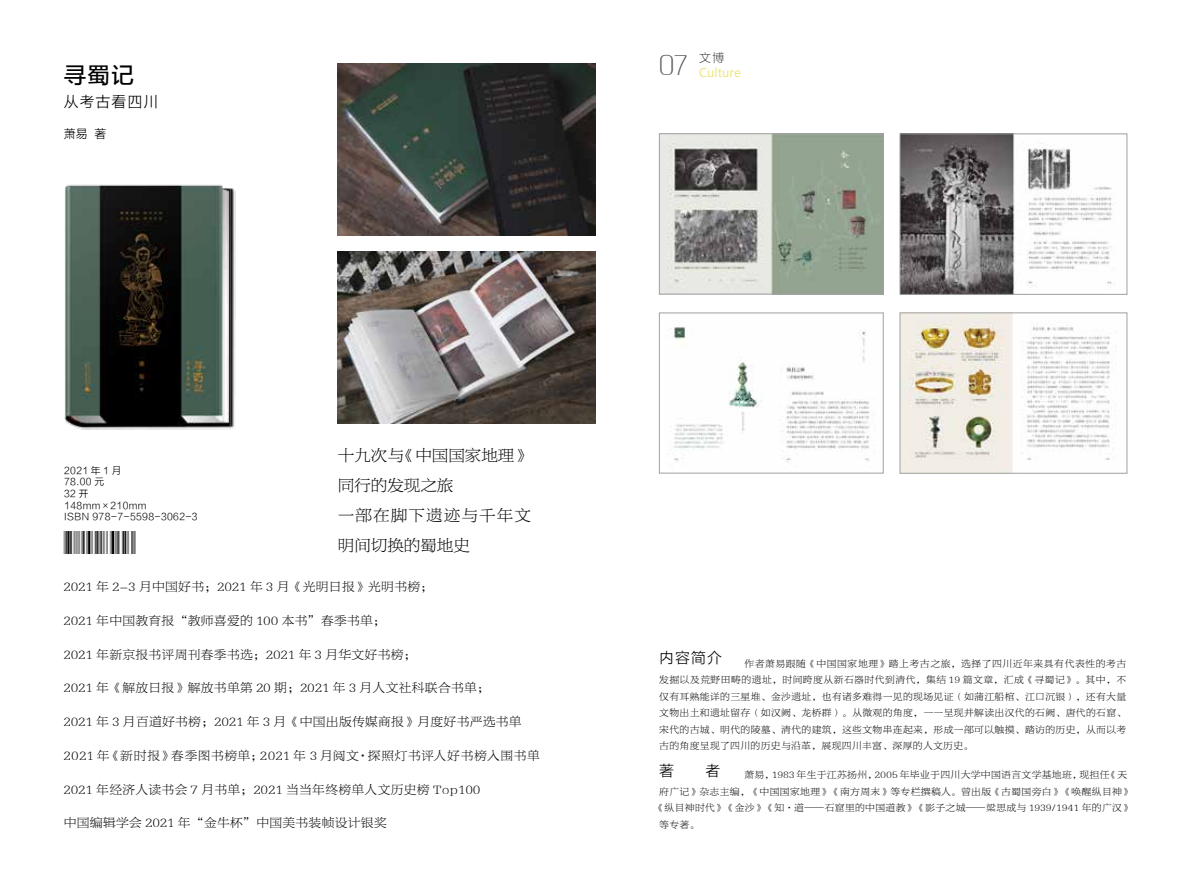
<style>
.page{position:relative;width:1191px;height:893px;background:#fff}
.page>*{position:absolute;margin:0;border:0;box-sizing:border-box;transform-origin:0 0}
.t1{font:27px "FZXQK GBK1 0";color:#595757}
.t2{font:22.5px "FZLTZHUNHK GBK1 0";color:#000}
.t3{font:16.5px/30px "FZBYSK GBK1 0";color:#000}
.t4{font:15px "FZLTXHK";letter-spacing:.06em;color:#000}
.t5{font:12.75px "FZBYSK GBK1 0";letter-spacing:.025em;color:#000}
.t6{font:12.75px "FZBYSK GBK1 0";letter-spacing:.05em;color:#000}
.t7{font:12px "Microsoft Ya Hei UI";color:#ede77e}
.t8{font:12px "FZLTXHK";color:#000}
.t9{font:12px "FZLTXHK";color:#595757}
.t10{font:9.75px/16.5px "FZBYSK GBK1 0";letter-spacing:.04em;color:#000;text-align:justify}
.t11{font:9.75px/11.7px "FZLTXHK";letter-spacing:.02em;color:#000}
</style>
<div class="page">
<img style="left:673px;top:327px;width:202px;height:135px">
<div style="left:659px;top:313px;width:224px;height:160px;border:1px solid #9fa0a0"></div>
<img style="left:902px;top:136px;width:212px;height:156px">
<div style="left:900px;top:134px;width:227px;height:160px;border:1px solid #9fa0a0"></div>
<img style="left:661px;top:136px;width:220px;height:156px">
<div style="left:659px;top:134px;width:224px;height:160px;border:1px solid #9fa0a0"></div>
<img style="left:902px;top:315px;width:214px;height:156px">
<div style="left:900px;top:313px;width:227px;height:160px;border:1px solid #9fa0a0"></div>
<img style="left:64px;top:184px;width:172px;height:246px">
<img style="left:63px;top:532px;width:73px;height:21px">
<img style="left:338px;top:251px;width:257px;height:172px">
<img style="left:338px;top:64px;width:257px;height:171px">
<h2 class="t2" style="left:64px;top:63px;width:72px">寻蜀记</h2>
<h3 class="t4" style="left:64px;top:93px;width:96px">从考古看四川</h3>
<p class="t8" style="left:64px;top:127px;width:44px">萧易 著</p>
<h1 class="t1" style="left:659px;top:50px;width:30px">07</h1>
<p class="t9" style="left:699px;top:51px;width:27px">文博</p>
<p class="t7" style="left:699px;top:65px;width:43px">Culture</p>
<p class="t11" style="left:64px;top:465px;width:135px">2021 年 1 月<br>78.00 元<br>32 开<br>148mm×210mm<br>ISBN 978-7-5598-3062-3</p>
<h3 class="t3" style="left:338px;top:440px;width:195px">十九次与《中国国家地理》同行的发现之旅<br>一部在脚下遗迹与千年文明间切换的蜀地史</h3>
<h3 class="t5" style="left:64px;top:580px;width:371px">2021 年 2-3 月中国好书；2021 年 3 月《光明日报》光明书榜；</h3>
<h3 class="t5" style="left:64px;top:614px;width:324px">2021 年中国教育报“教师喜爱的 100 本书”春季书单；</h3>
<h3 class="t5" style="left:64px;top:648px;width:354px">2021 年新京报书评周刊春季书选；2021 年 3 月华文好书榜；</h3>
<h3 class="t5" style="left:64px;top:681px;width:428px">2021 年《解放日报》解放书单第 20 期；2021 年 3 月人文社科联合书单；</h3>
<h3 class="t5" style="left:64px;top:715px;width:459px">2021 年 3 月百道好书榜；2021 年 3 月《中国出版传媒商报》月度好书严选书单</h3>
<h3 class="t6" style="left:64px;top:749px;width:477px">2021 年《新时报》春季图书榜单；2021 年 3 月阅文·探照灯书评人好书榜入围书单</h3>
<h3 class="t5" style="left:64px;top:783px;width:418px">2021 年经济人读书会 7 月书单；2021 当当年终榜单人文历史榜 Top100</h3>
<h3 class="t5" style="left:64px;top:816px;width:324px">中国编辑学会 2021 年“金牛杯”中国美书装帧设计银奖</h3>
<h3 class="t4" style="left:659px;top:650px;width:64px">内容简介</h3>
<p class="t10" style="left:659px;top:655px;width:468px;text-indent:85px">作者萧易跟随《中国国家地理》踏上考古之旅，选择了四川近年来具有代表性的考古发掘以及荒野田畴的遗址，时间跨度从新石器时代到清代，集结 19 篇文章，汇成《寻蜀记》。其中，不仅有耳熟能详的三星堆、金沙遗址，也有诸多难得一见的现场见证（如蒲江船棺、江口沉银），还有大量文物出土和遗址留存（如汉阙、龙桥群）。从微观的角度，一一呈现并解读出汉代的石阙、唐代的石窟、宋代的古城、明代的陵墓、清代的建筑，这些文物串连起来，形成一部可以触摸、踏访的历史，从而以考古的角度呈现了四川的历史与沿革，展现四川丰富、深厚的人文历史。</p>
<h3 class="t4" style="left:659px;top:763px;width:16px">著</h3>
<h3 class="t4" style="left:705px;top:763px;width:16px">者</h3>
<p class="t10" style="left:744px;top:767px;width:384px">萧易，1983 年生于江苏扬州，2005 年毕业于四川大学中国语言文学基地班，现担任《天</p>
<p class="t10" style="left:659px;top:783px;width:474px">府广记》杂志主编，《中国国家地理》《南方周末》等专栏撰稿人。曾出版《古蜀国旁白》《唤醒纵目神》</p>
<p class="t10" style="left:654px;top:800px;width:479px">《纵目神时代》《金沙》《知·道—石窟里的中国道教》《影子之城—梁思成与 1939/1941 年的广汉》</p>
<p class="t10" style="left:659px;top:816px;width:42px">等专著。</p>
</div>
